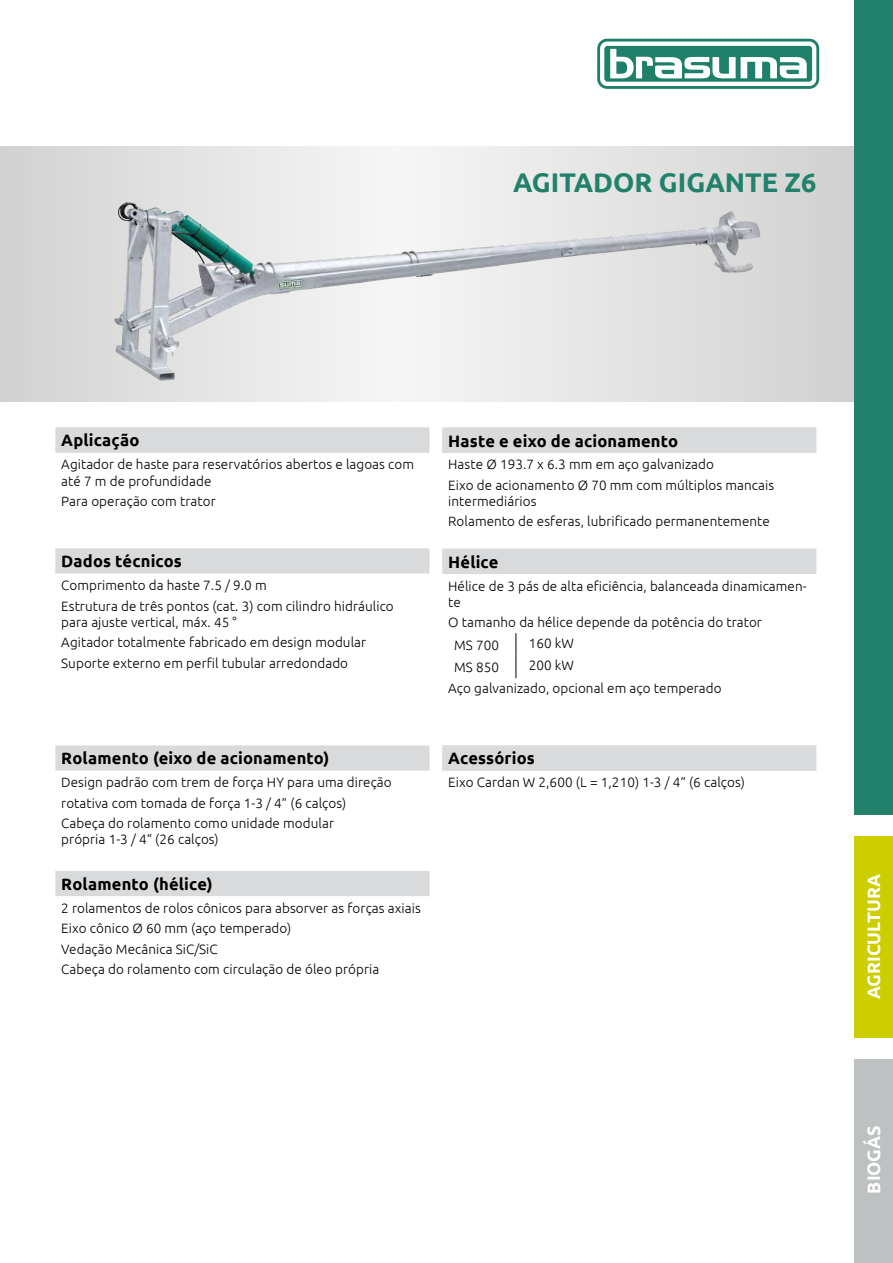
<style>
.page{position:relative;width:893px;height:1263px;background:#fff}
.page>*{position:absolute;margin:0;border:0;box-sizing:border-box;transform-origin:0 0}
.t1{font:700 27px "Ubuntu";color:#21816a}
.t2{font:700 18px "Ubuntu";color:#fff}
.t3{font:700 16.5px "Ubuntu";letter-spacing:.01em;color:#000}
.t4{font:300 13.5px/20.4px "Ubuntu";letter-spacing:.005em;color:#000}
</style>
<div class="page">
<svg style="left:0;top:147px;width:855px;height:255px;background:#ddd"></svg>
<div style="left:855px;top:0;width:38px;height:814px;background:#21816a"></div>
<div style="left:854px;top:1059px;width:39px;height:204px;background:#bec1c2"></div>
<div style="left:854px;top:836px;width:39px;height:201px;background:#cdce00"></div>
<svg style="left:597px;top:39px;width:222px;height:50px"></svg>
<div style="left:55px;top:427px;width:374px;height:26px;background:#d9dadb"></div>
<svg style="left:55px;top:548px;width:374px;height:348px"></svg>
<svg style="left:442px;top:427px;width:374px;height:344px"></svg>
<svg style="left:516px;top:633px;width:1px;height:45px"></svg>
<img style="left:114px;top:202px;width:603px;height:179px">
<h1 class="t1" style="left:513px;top:166px;width:305px">AGITADOR GIGANTE Z6</h1>
<p class="t3" style="left:61px;top:430px;width:80px">Aplicação</p>
<p class="t4" style="left:61px;top:456px;width:354px;line-height:16.2px">Agitador de haste para reservatórios abertos e lagoas com até 7 m de profundidade</p>
<p class="t4" style="left:61px;top:491px;width:156px">Para operação com trator</p>
<p class="t3" style="left:61px;top:551px;width:122px">Dados técnicos</p>
<p class="t4" style="left:61px;top:575px;width:334px">Comprimento da haste 7.5 / 9.0 m<br>Estrutura de três pontos (cat. 3) com cilindro hidráulico</p>
<p class="t4" style="left:61px;top:611px;width:306px">para ajuste vertical, máx. 45 °<br>Agitador totalmente fabricado em design modular<br>Suporte externo em perfil tubular arredondado</p>
<p class="t3" style="left:61px;top:748px;width:270px">Rolamento (eixo de acionamento)</p>
<p class="t4" style="left:61px;top:772px;width:332px">Design padrão com trem de força HY para uma direção rotativa com tomada de força 1-3 / 4” (6 calços)<br>Cabeça do rolamento como unidade modular</p>
<p class="t4" style="left:61px;top:829px;width:159px">própria 1-3 / 4“ (26 calços)</p>
<p class="t3" style="left:61px;top:874px;width:153px">Rolamento (hélice)</p>
<p class="t4" style="left:61px;top:897px;width:361px">2 rolamentos de rolos cônicos para absorver as forças axiais Eixo cônico Ø 60 mm (aço temperado)<br>Vedação Mecânica SiC/SiC<br>Cabeça do rolamento com circulação de óleo própria</p>
<p class="t3" style="left:448px;top:431px;width:231px">Haste e eixo de acionamento</p>
<p class="t4" style="left:448px;top:454px;width:327px">Haste Ø 193.7 x 6.3 mm em aço galvanizado<br>Eixo de acionamento Ø 70 mm com múltiplos mancais</p>
<p class="t4" style="left:448px;top:491px;width:323px">intermediários<br>Rolamento de esferas, lubrificado permanentemente</p>
<p class="t3" style="left:448px;top:552px;width:52px">Hélice</p>
<p class="t4" style="left:448px;top:577px;width:360px;line-height:16.2px">Hélice de 3 pás de alta eficiência, balanceada dinamicamen&shy;te</p>
<p class="t4" style="left:454px;top:611px;width:309px;line-height:22.5px;text-indent:-6px">O tamanho da hélice depende da potência do trator<br>MS 700</p>
<p class="t4" style="left:529px;top:633px;width:47px">160 kW</p>
<p class="t4" style="left:448px;top:654px;width:275px;line-height:22.2px;text-indent:80px">200 kW<br>Aço galvanizado, opcional em aço temperado</p>
<p class="t4" style="left:454px;top:657px;width:46px">MS 850</p>
<p class="t3" style="left:448px;top:748px;width:88px">Acessórios</p>
<p class="t4" style="left:448px;top:772px;width:298px">Eixo Cardan W 2,600 (L = 1,210) 1-3 / 4“ (6 calços)</p>
<h2 class="t2" style="left:863px;top:999px;width:127px;rotate:-90deg">AGRICULTURA</h2>
<h2 class="t2" style="left:863px;top:1193px;width:70px;rotate:-90deg">BIOGÁS</h2>
</div>
